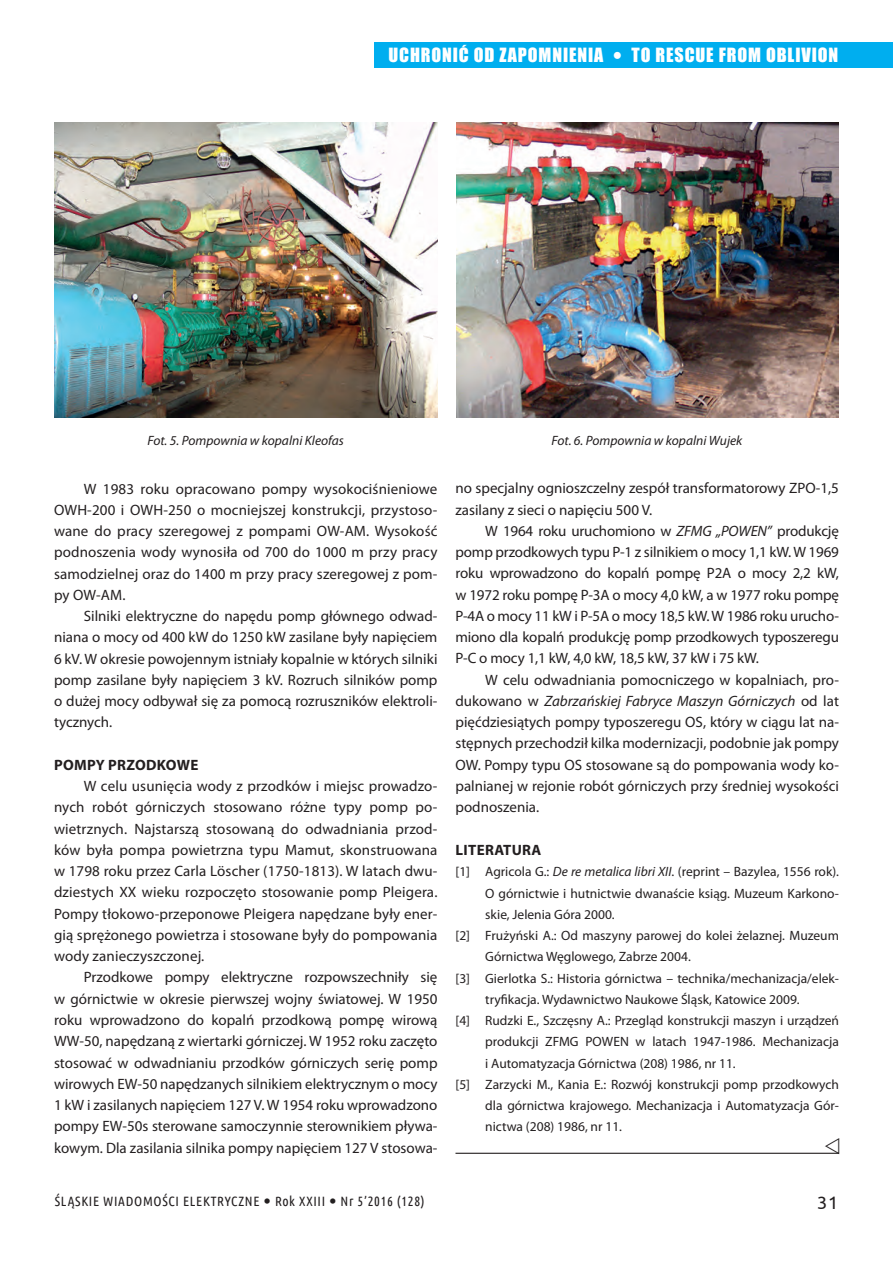
<style>
.page{position:relative;width:893px;height:1263px;background:#fff}
.page>*{position:absolute;margin:0;border:0;box-sizing:border-box;transform-origin:0 0}
.t1{font:18px "Impact";letter-spacing:.05em;color:#fff}
.t2{font:18px "Ubuntu";color:#231f20}
.t3{font:15px/21.3px "Myriad Pro";color:#231f20;text-align:justify}
.t4{font:700 15px "Myriad Pro";letter-spacing:.02em;color:#231f20}
.t5{font:13.5px "Myriad Pro";color:#231f20}
.t6{font:italic 13.5px "Myriad Pro";color:#231f20}
.t7{font:13.5px "Ubuntu Condensed";letter-spacing:.05em;color:#231f20}
.s1{font-style:italic}
</style>
<div class="page">
<div style="left:374px;top:42px;width:519px;height:26px;background:#00aeef"></div>
<hr style="left:455px;top:1153px;width:384px;height:1px;background:#231f20">
<img style="left:54px;top:122px;width:383px;height:296px">
<img style="left:456px;top:122px;width:383px;height:295px">
<svg style="left:825px;top:1152px;width:14px;height:2px"></svg>
<p class="t1" style="left:388px;top:41px;width:217px">UCHRONIĆ OD ZAPOMNIENIA</p>
<p class="t1" style="left:631px;top:41px;width:208px">TO RESCUE FROM OBLIVION</p>
<p class="t6" style="left:147px;top:432px;width:198px">Fot. 5. Pompownia w kopalni Kleofas</p>
<p class="t6" style="left:551px;top:432px;width:192px">Fot. 6. Pompownia w kopalni Wujek</p>
<p class="t3" style="left:54px;top:478px;width:385px;text-indent:30px">W 1983 roku opracowano pompy wysokociśnieniowe OWH-200 i OWH-250 o mocniejszej konstrukcji, przystoso&shy;wane do pracy szeregowej z pompami OW-AM. Wysokość podnoszenia wody wynosiła od 700 do 1000 m przy pracy samodzielnej oraz do 1400 m przy pracy szeregowej z pom&shy;py OW-AM.</p>
<p class="t3" style="left:54px;top:605px;width:385px;text-indent:30px">Silniki elektryczne do napędu pomp głównego odwad&shy;niana o mocy od 400 kW do 1250 kW zasilane były napięciem 6 kV. W okresie powojennym istniały kopalnie w których silniki pomp zasilane były napięciem 3 kV. Rozruch silników pomp o dużej mocy odbywał się za pomocą rozruszników elektroli&shy;tycznych.</p>
<p class="t4" style="left:54px;top:755px;width:146px">POMPY PRZODKOWE</p>
<p class="t3" style="left:54px;top:775px;width:385px;text-indent:30px">W celu usunięcia wody z przodków i miejsc prowadzo&shy;nych robót górniczych stosowano różne typy pomp po&shy;wietrznych. Najstarszą stosowaną do odwadniania przod&shy;ków była pompa powietrzna typu Mamut, skonstruowana w 1798 roku przez Carla Löscher (1750-1813). W latach dwu&shy;dziestych XX wieku rozpoczęto stosowanie pomp Pleigera.<br>Pompy tłokowo-przeponowe Pleigera napędzane były ener&shy;gią sprężonego powietrza i stosowane były do pompowania wody zanieczyszczonej.</p>
<p class="t3" style="left:54px;top:966px;width:385px;text-indent:30px">Przodkowe pompy elektryczne rozpowszechniły się w górnictwie w okresie pierwszej wojny światowej. W 1950 roku wprowadzono do kopalń przodkową pompę wirową WW-50, napędzaną z wiertarki górniczej. W 1952 roku zaczęto stosować w odwadnianiu przodków górniczych serię pomp wirowych EW-50 napędzanych silnikiem elektrycznym o mocy 1 kW i zasilanych napięciem 127 V. W 1954 roku wprowadzono pompy EW-50s sterowane samoczynnie sterownikiem pływa&shy;kowym. Dla zasilania silnika pompy napięciem 127 V stosowa-</p>
<p class="t3" style="left:455px;top:477px;width:385px">no specjalny ognioszczelny zespół transformatorowy ZPO-1,5 zasilany z sieci o napięciu 500 V.</p>
<p class="t3" style="left:455px;top:520px;width:385px;text-indent:30px">W 1964 roku uruchomiono w <span class="s1">ZFMG „POWEN”</span> produkcję pomp przodkowych typu P-1 z silnikiem o mocy 1,1 kW. W 1969 roku wprowadzono do kopalń pompę P2A o mocy 2,2 kW, w 1972 roku pompę P-3A o mocy 4,0 kW, a w 1977 roku pompę P-4A o mocy 11 kW i P-5A o mocy 18,5 kW. W 1986 roku urucho&shy;miono dla kopalń produkcję pomp przodkowych typoszeregu P-C o mocy 1,1 kW, 4,0 kW, 18,5 kW, 37 kW i 75 kW.</p>
<p class="t3" style="left:455px;top:669px;width:385px;text-indent:30px">W celu odwadniania pomocniczego w kopalniach, pro&shy;dukowano w <span class="s1">Zabrzańskiej Fabryce Maszyn Górniczych</span> od lat pięćdziesiątych pompy typoszeregu OS, który w ciągu lat na&shy;stępnych przechodził kilka modernizacji, podobnie jak pompy OW. Pompy typu OS stosowane są do pompowania wody ko&shy;palnianej w rejonie robót górniczych przy średniej wysokości podnoszenia.</p>
<p class="t4" style="left:456px;top:840px;width:85px">LITERATURA</p>
<p class="t5" style="left:455px;top:863px;width:385px">[1] Agricola G.: <span class="s1">De re metalica libri XII</span>. (reprint – Bazylea, 1556 rok).</p>
<p class="t5" style="left:485px;top:885px;width:355px">O górnictwie i hutnictwie dwanaście ksiąg. Muzeum Karkono-</p>
<p class="t5" style="left:485px;top:906px;width:131px">skie, Jelenia Góra 2000.</p>
<p class="t5" style="left:455px;top:927px;width:385px">[2] Frużyński A.: Od maszyny parowej do kolei żelaznej. Muzeum</p>
<p class="t5" style="left:485px;top:948px;width:207px">Górnictwa Węglowego, Zabrze 2004.</p>
<p class="t5" style="left:455px;top:970px;width:385px">[3] Gierlotka S.: Historia górnictwa – technika/mechanizacja/elek-</p>
<p class="t5" style="left:485px;top:991px;width:316px">tryfikacja. Wydawnictwo Naukowe Śląsk, Katowice 2009.</p>
<p class="t5" style="left:455px;top:1012px;width:385px">[4] Rudzki E., Szczęsny A.: Przegląd konstrukcji maszyn i urządzeń</p>
<p class="t5" style="left:485px;top:1033px;width:355px">produkcji ZFMG POWEN w latach 1947-1986. Mechanizacja</p>
<p class="t5" style="left:485px;top:1055px;width:252px">i Automatyzacja Górnictwa (208) 1986, nr 11.</p>
<p class="t5" style="left:455px;top:1076px;width:385px">[5] Zarzycki M., Kania E.: Rozwój konstrukcji pomp przodkowych</p>
<p class="t5" style="left:485px;top:1097px;width:355px">dla górnictwa krajowego. Mechanizacja i Automatyzacja Gór-</p>
<p class="t5" style="left:485px;top:1118px;width:138px">nictwa (208) 1986, nr 11.</p>
<p class="t7" style="left:55px;top:1192px;width:371px">ŚLĄSKIE WIADOMOŚCI ELEKTRYCZNE Rok XXIII Nr 5’2016 (128)</p>
<p class="t2" style="left:817px;top:1192px;width:23px">31</p>
</div>
